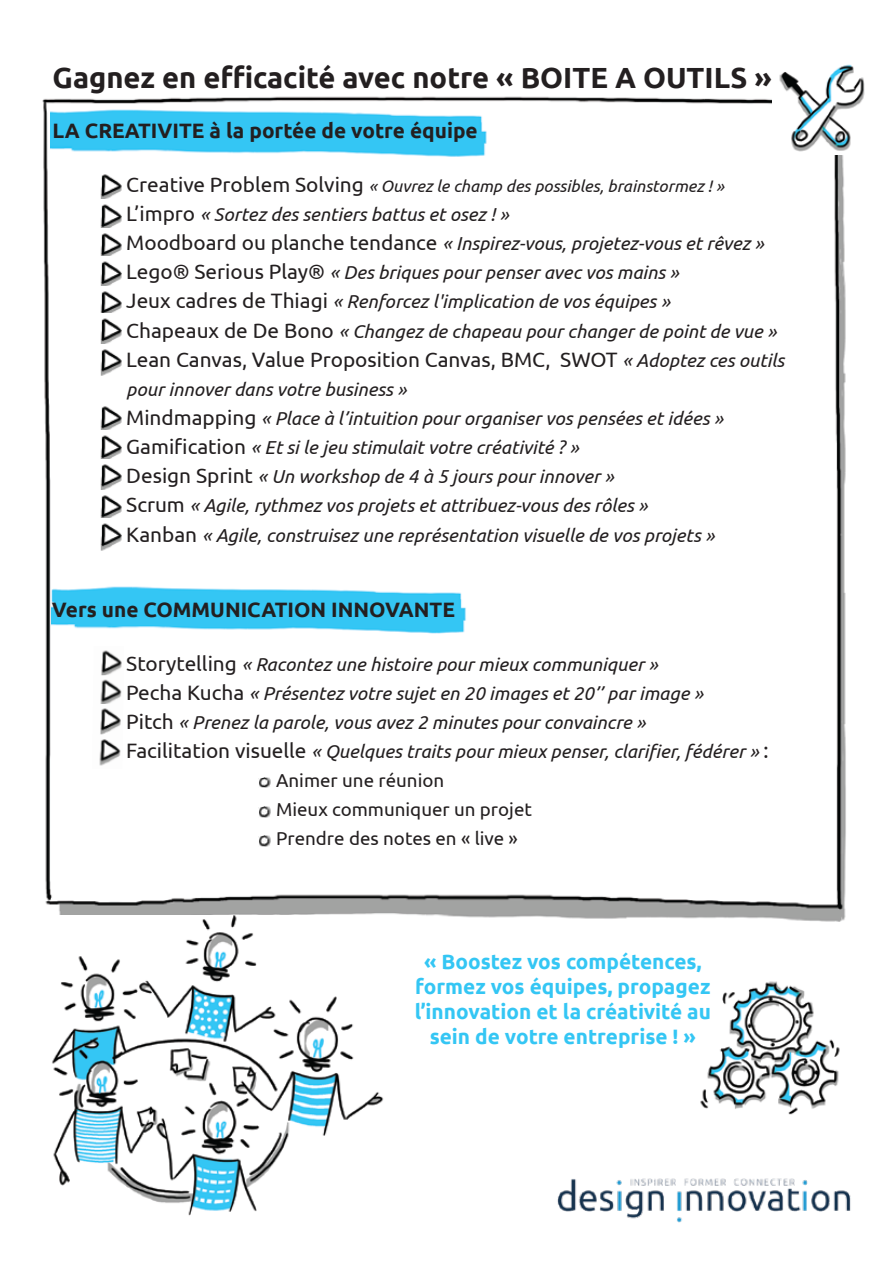
<style>
.page{position:relative;width:893px;height:1263px;background:#fff}
.page>*{position:absolute;margin:0;border:0;box-sizing:border-box;transform-origin:0 0}
.t1{font:700 29.1px "Ubuntu";color:#231f20}
.t2{font:700 20.85px/24.9px "Ubuntu";color:#34c6f4;text-align:center}
.t3{font:700 20.85px "Ubuntu";color:#231f20}
.t4{font:20.85px "Ubuntu";color:#231f20}
.t5{font:italic 18.75px/29.1px "Ubuntu";color:#231f20}
.t6{font:18.75px "Ubuntu";color:#231f20}
.t7{font:italic 16.65px "Ubuntu";color:#231f20}
.s1{font-style:normal;font-size:20.85px}
.s2{font-style:italic;font-size:18.75px}
</style>
<div class="page">
<img style="left:42px;top:96px;width:804px;height:826px">
<img style="left:50px;top:105px;width:458px;height:55px">
<img style="left:42px;top:915px;width:348px;height:301px">
<img style="left:700px;top:981px;width:140px;height:134px">
<img style="left:772px;top:64px;width:93px;height:91px">
<img style="left:93px;top:169px;width:30px;height:31px">
<img style="left:93px;top:200px;width:30px;height:28px">
<img style="left:93px;top:228px;width:30px;height:29px">
<img style="left:93px;top:257px;width:30px;height:29px">
<img style="left:93px;top:286px;width:30px;height:28px">
<img style="left:93px;top:314px;width:30px;height:30px">
<img style="left:93px;top:344px;width:30px;height:35px">
<img style="left:93px;top:402px;width:30px;height:29px">
<img style="left:93px;top:431px;width:30px;height:28px">
<img style="left:93px;top:459px;width:30px;height:31px">
<img style="left:93px;top:490px;width:30px;height:29px">
<img style="left:93px;top:519px;width:30px;height:34px">
<img style="left:93px;top:646px;width:31px;height:29px">
<img style="left:93px;top:675px;width:31px;height:35px">
<img style="left:92px;top:704px;width:31px;height:30px">
<img style="left:92px;top:734px;width:31px;height:35px">
<img style="left:51px;top:583px;width:421px;height:53px">
<img style="left:557px;top:1178px;width:294px;height:45px">
<svg style="left:258px;top:777px;width:12px;height:11px"></svg>
<svg style="left:258px;top:806px;width:12px;height:11px"></svg>
<svg style="left:258px;top:836px;width:12px;height:10px"></svg>
<h1 class="t1" style="left:53px;top:60px;width:721px">Gagnez en efficacité avec notre « BOITE A OUTILS »</h1>
<p class="t3" style="left:53px;top:118px;width:427px">LA CREATIVITE à la portée de votre équipe</p>
<p class="t7" style="left:126px;top:176px;width:599px"><span class="s1">Creative Problem Solving</span> « Ouvrez le champ des possibles, brainstormez ! »</p>
<p class="t5" style="left:126px;top:199px;width:652px"><span class="s1">L’impro</span> « Sortez des sentiers battus et osez ! »<br><span class="s1">Moodboard ou planche tendance</span> « Inspirez-vous, projetez-vous et rêvez » <span class="s1">Lego® Serious Play®</span> « Des briques pour penser avec vos mains »<br><span class="s1">Jeux cadres de Thiagi</span> « Renforcez l'implication de vos équipes »<br><span class="s1">Chapeaux de De Bono</span> « Changez de chapeau pour changer de point de vue »</p>
<p class="t4" style="left:126px;top:347px;width:659px">Lean Canvas, Value Proposition Canvas, BMC, SWOT <span class="s2">« Adoptez ces outils</span></p>
<p class="t5" style="left:126px;top:374px;width:598px">pour innover dans votre business »<br><span class="s1">Mindmapping</span> « Place à l’intuition pour organiser vos pensées et idées » <span class="s1">Gamification</span> « Et si le jeu stimulait votre créativité ? »<br><span class="s1">Design Sprint</span> « Un workshop de 4 à 5 jours pour innover »<br><span class="s1">Scrum</span> « Agile, rythmez vos projets et attribuez-vous des rôles » <span class="s1">Kanban</span> « Agile, construisez une représentation visuelle de vos projets »</p>
<p class="t3" style="left:52px;top:596px;width:404px">Vers une COMMUNICATION INNOVANTE</p>
<p class="t5" style="left:126px;top:649px;width:533px"><span class="s1">Storytelling</span> « Racontez une histoire pour mieux communiquer »</p>
<p class="t5" style="left:126px;top:678px;width:578px"><span class="s1">Pecha Kucha</span> « Présentez votre sujet en 20 images et 20’’ par image »</p>
<p class="t5" style="left:126px;top:707px;width:521px"><span class="s1">Pitch</span> « Prenez la parole, vous avez 2 minutes pour convaincre »</p>
<p class="t5" style="left:126px;top:736px;width:644px"><span class="s1">Facilitation visuelle</span> « Quelques traits pour mieux penser, clarifier, fédérer » <span class="s1">:</span></p>
<p class="t6" style="left:276px;top:769px;width:170px">Animer une réunion</p>
<p class="t6" style="left:276px;top:798px;width:257px">Mieux communiquer un projet</p>
<p class="t6" style="left:276px;top:827px;width:243px">Prendre des notes en « live »</p>
<p class="t2" style="left:415px;top:949px;width:298px">« Boostez vos compétences, formez vos équipes, propagez l’innovation et la créativité au sein de votre entreprise ! »</p>
</div>
